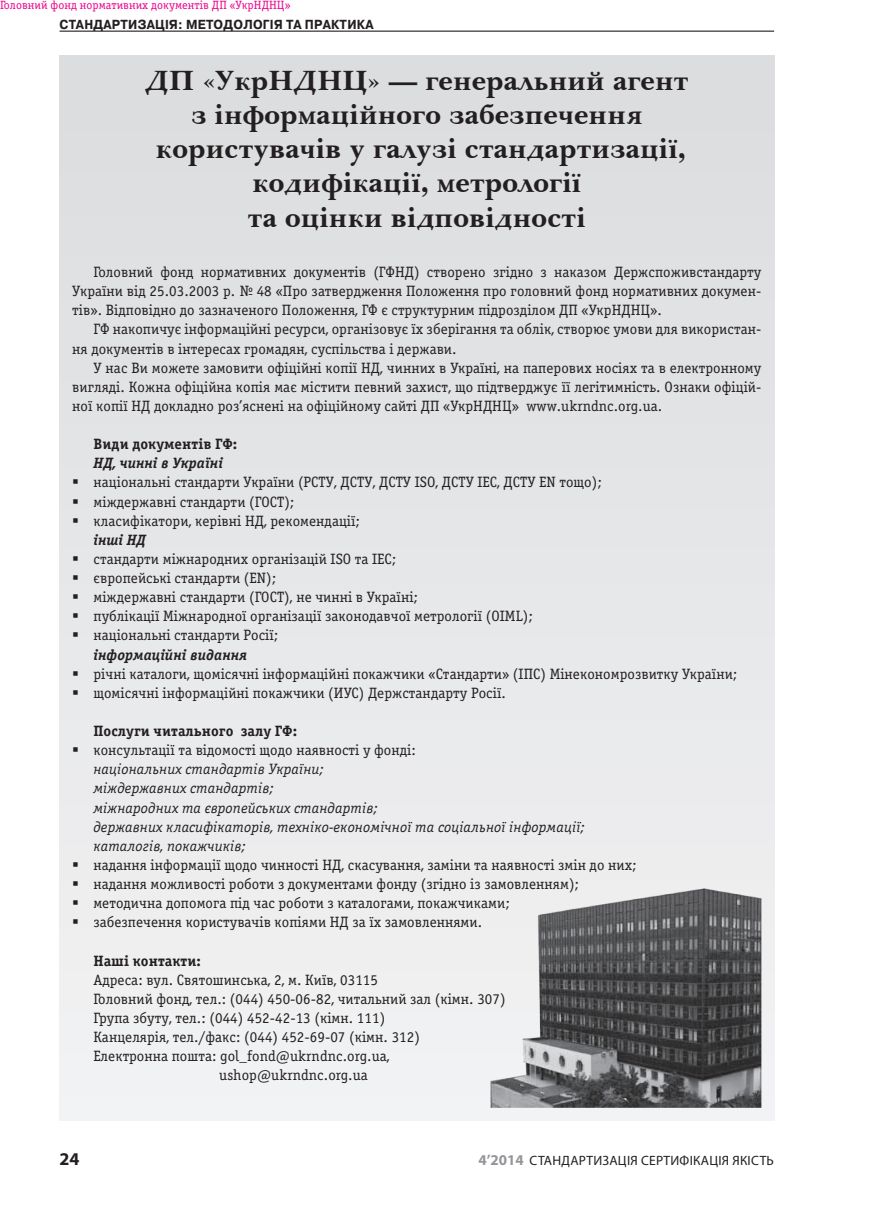
<style>
.page{position:relative;width:872px;height:1212px;background:#fff}
.page>*{position:absolute;margin:0;border:0;box-sizing:border-box;transform-origin:0 0}
.t1{font:700 28.5px/34.2px "Baskerville BT";letter-spacing:.005em;color:#231f20;text-align:center}
.t2{font:700 18px "Myriad Pro";color:#231f20}
.t3{font:15px/19.2px "Officina Serif C";letter-spacing:.005em;color:#231f20}
.t4{font:italic 15px/19.2px "Officina Serif C";letter-spacing:.005em;color:#231f20}
.t5{font:700 15px "Officina Serif C";letter-spacing:.005em;color:#231f20}
.t6{font:italic 700 15px "Officina Serif C";letter-spacing:.005em;color:#231f20}
.t7{font:13.5px "Myriad Pro";letter-spacing:.02em;color:#231f20}
.t8{font:700 13.05px "Pragmatica WINC";color:#231f20;scale:.93 1}
.t9{font:12px "Officina Serif C";letter-spacing:.005em;color:#ed028c}
.s1{font-weight:700;font-size:15px;color:#939598}
</style>
<div class="page">
<hr style="left:60px;top:31px;width:714px;height:1px;background:#231f20">
<div style="left:60px;top:55px;width:714px;height:1065px;background:#e5e6e8"></div>
<img style="left:490px;top:888px;width:271px;height:220px">
<p class="t9" style="left:0;top:-2px;width:292px">Головний фонд нормативних документів ДП «УкрНДНЦ»</p>
<p class="t8" style="left:60px;top:17px;width:20px">СТАНДАРТИЗАЦІЯ</p>
<p class="t8" style="left:178px;top:17px;width:19px">: МЕТОДОЛОГІЯ</p>
<p class="t8" style="left:286px;top:17px;width:31px">ТА ПРАКТИКА</p>
<h1 class="t1" style="left:145px;top:62px;width:544px">ДП «УкрНДНЦ» — генеральний агент з інформаційного забезпечення користувачів у галузі стандартизації, кодифікації, метрології<br>та оцінки відповідності</h1>
<p class="t3" style="left:72px;top:263px;width:690px;text-align:justify;text-indent:21px">Головний фонд нормативних документів (ГФНД) створено згідно з наказом Держспоживстандарту України від 25.03.2003 р. № 48 «Про затвердження Положення про головний фонд нормативних докумен&shy;тів». Відповідно до зазначеного Положення, ГФ є структурним підрозділом ДП «УкрНДНЦ».</p>
<p class="t3" style="left:72px;top:320px;width:690px;text-indent:21px">ГФ накопичує інформаційні ресурси, організовує їх зберігання та облік, створює умови для використан&shy;ня документів в інтересах громадян, суспільства і держави.</p>
<p class="t3" style="left:72px;top:358px;width:690px;text-align:justify;text-indent:21px">У нас Ви можете замовити офіційні копії НД, чинних в Україні, на паперових носіях та в електронному вигляді. Кожна офіційна копія має містити певний захист, що підтверджує її легітимність. Ознаки офіцій&shy;ної копії НД докладно роз’яснені на офіційному сайті ДП «УкрНДНЦ» www.ukrndnc.org.ua.</p>
<p class="t5" style="left:94px;top:436px;width:145px">Види документів ГФ:</p>
<p class="t6" style="left:94px;top:455px;width:131px">НД, чинні в Україні</p>
<p class="t3" style="left:93px;top:473px;width:510px">національні стандарти України (РСТУ, ДСТУ, ДСТУ ISO, ДСТУ IEC, ДСТУ EN тощо); міждержавні стандарти (ГОСТ);<br>класифікатори, керівні НД, рекомендації;</p>
<p class="t6" style="left:93px;top:531px;width:54px">інші НД</p>
<p class="t3" style="left:93px;top:550px;width:441px">стандарти міжнародних організацій ISO та IEC;<br>європейські стандарти (EN);<br>міждержавні стандарти (ГОСТ), не чинні в Україні;<br>публікації Міжнародної організації законодавчої метрології (OIML); національні стандарти Росії;</p>
<p class="t6" style="left:93px;top:646px;width:155px">інформаційні видання</p>
<p class="t3" style="left:93px;top:664px;width:645px">річні каталоги, щомісячні інформаційні покажчики «Стандарти» (ІПС) Мінекономрозвитку України; щомісячні інформаційні покажчики (ИУС) Держстандарту Росії.</p>
<p class="t5" style="left:93px;top:722px;width:205px">Послуги читального залу ГФ:</p>
<p class="t3" style="left:93px;top:741px;width:324px">консультації та відомості щодо наявності у фонді:</p>
<p class="t4" style="left:93px;top:760px;width:493px">національних стандартів України;<br>міждержавних стандартів;<br>міжнародних та європейських стандартів;<br>державних класифікаторів, техніко-економічної та соціальної інформації; каталогів, покажчиків;</p>
<p class="t3" style="left:93px;top:856px;width:545px">надання інформації щодо чинності НД, скасування, заміни та наявності змін до них; надання можливості роботи з документами фонду (згідно із замовленням); методична допомога під час роботи з каталогами, покажчиками;<br>забезпечення користувачів копіями НД за їх замовленнями.</p>
<p class="t5" style="left:93px;top:952px;width:109px">Наші контакти:</p>
<p class="t3" style="left:93px;top:970px;width:286px">Адреса: вул. Святошинська, 2, м. Київ, 03115</p>
<p class="t3" style="left:93px;top:989px;width:414px">Головний фонд, тел.: (044) 450-06-82, читальний зал (кімн. 307)</p>
<p class="t3" style="left:93px;top:1009px;width:293px">Група збуту, тел.: (044) 452-42-13 (кімн. 111)</p>
<p class="t3" style="left:93px;top:1028px;width:328px">Канцелярія, тел./факс: (044) 452-69-07 (кімн. 312)</p>
<p class="t3" style="left:93px;top:1047px;width:298px">Електронна пошта: gol_fond@ukrndnc.org.ua,</p>
<p class="t3" style="left:219px;top:1066px;width:150px">ushop@ukrndnc.org.ua</p>
<p class="t2" style="left:60px;top:1147px;width:21px">24</p>
<p class="t7" style="left:478px;top:1152px;width:297px"><span class="s1">4’2014</span> Стандартизація сертифікація якість</p>
</div>
